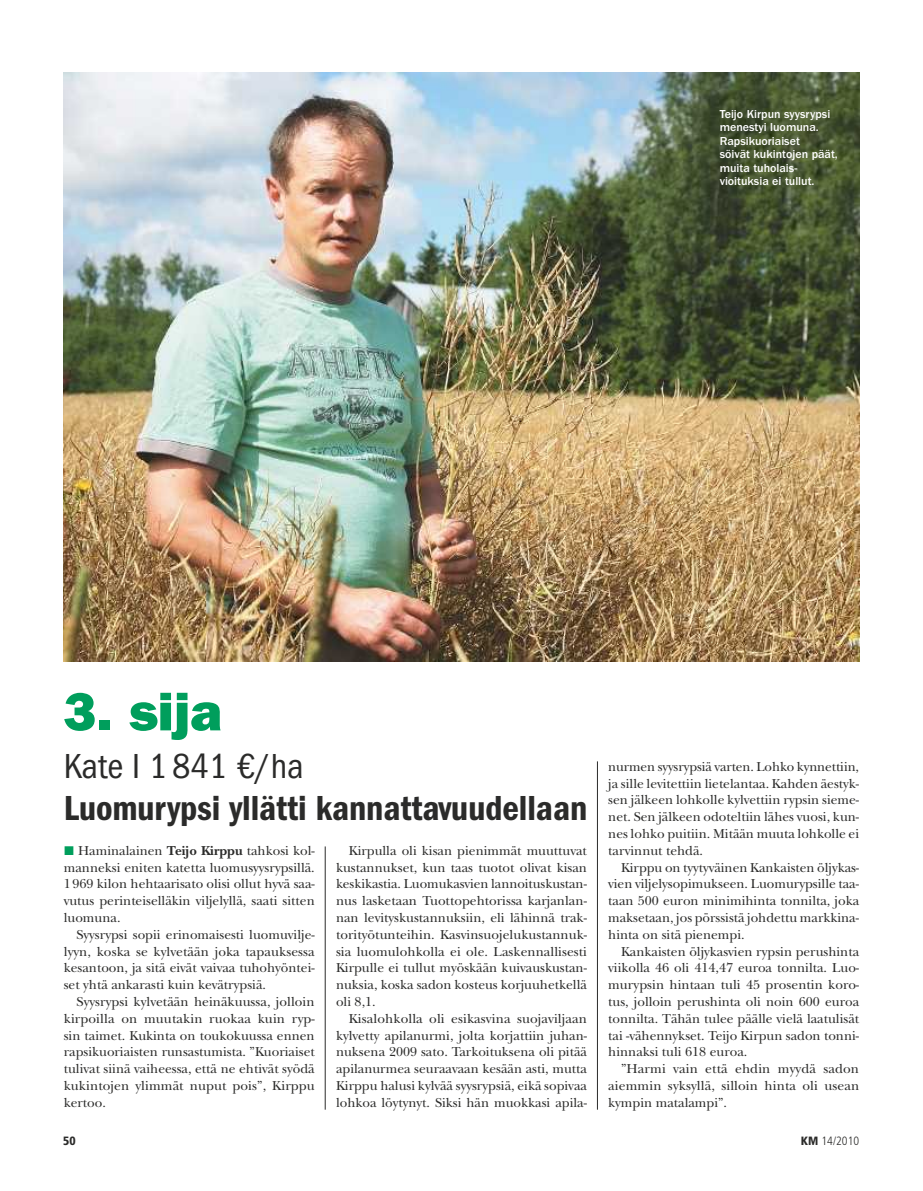
<style>
.page{position:relative;width:923px;height:1191px;background:#fff}
.page>*{position:absolute;margin:0;border:0;box-sizing:border-box;transform-origin:0 0}
.t1{font:54px "ITC Franklin Gothic Std Hvy";color:#009e5c}
.t2{font:36px "ITC Franklin Gothic Std Dm Cd";letter-spacing:-.005em;color:#2b2b2a}
.t3{font:condensed 36px "ITC Franklin Gothic Std";color:#2b2b2a}
.t4{font:13.5px/16.8px "New Baskerville Std";color:#2b2b2a;text-align:justify}
.t5{font:500 12px/13.5px "ITC Franklin Gothic Std";color:#fefefe}
.t6{font:300 condensed 12px "Frutiger LT Std";color:#2b2b2a}
.t7{font:900 condensed 12px "Frutiger LT Std";color:#2b2b2a}
.s1{font-weight:700}
.s2{font-weight:900}
</style>
<div class="page">
<img style="left:64px;top:72px;width:795px;height:589px">
<hr style="left:325px;top:846px;width:1px;height:263px;background:#2b2b2a">
<hr style="left:597px;top:761px;width:1px;height:348px;background:#2b2b2a">
<p class="t5" style="left:719px;top:107px;width:120px">Teijo Kirpun syysrypsi menestyi luomuna.<br>Rapsikuoriaiset<br>söivät kukintojen päät, muita tuholais&shy;vioituksia ei tullut.</p>
<h1 class="t1" style="left:64px;top:680px;width:159px">3. sija</h1>
<h2 class="t3" style="left:64px;top:746px;width:242px">Kate I 1841 €/ha</h2>
<h2 class="t2" style="left:64px;top:788px;width:525px">Luomurypsi yllätti kannattavuudellaan</h2>
<p class="t4" style="left:64px;top:842px;width:252px;text-indent:14px">Haminalainen <span class="s1">Teijo Kirppu</span> tahkosi kol&shy;manneksi eniten katetta luomusyysrypsillä.<br>1969 kilon hehtaarisato olisi ollut hyvä saa&shy;vutus perinteiselläkin viljelyllä, saati sitten luomuna.</p>
<p class="t4" style="left:64px;top:926px;width:252px;text-indent:13px">Syysrypsi sopii erinomaisesti luomuvilje&shy;lyyn, koska se kylvetään joka tapauksessa kesantoon, ja sitä eivät vaivaa tuhohyöntei&shy;set yhtä ankarasti kuin kevätrypsiä.</p>
<p class="t4" style="left:64px;top:993px;width:252px;text-indent:13px">Syysrypsi kylvetään heinäkuussa, jolloin kirpoilla on muutakin ruokaa kuin ryp&shy;sin taimet. Kukinta on toukokuussa ennen rapsikuoriaisten runsastumista. ”Kuoriaiset tulivat siinä vaiheessa, että ne ehtivät syödä kukintojen ylimmät nuput pois”, Kirppu kertoo.</p>
<p class="t4" style="left:336px;top:842px;width:253px;text-indent:13px">Kirpulla oli kisan pienimmät muuttuvat kustannukset, kun taas tuotot olivat kisan keskikastia. Luomukasvien lannoituskustan&shy;nus lasketaan Tuottopehtorissa karjanlan&shy;nan levityskustannuksiin, eli lähinnä trak&shy;torityötunteihin. Kasvinsuojelukustannuk&shy;sia luomulohkolla ei ole. Laskennallisesti Kirpulle ei tullut myöskään kuivauskustan&shy;nuksia, koska sadon kosteus korjuuhetkellä oli 8,1.</p>
<p class="t4" style="left:336px;top:1010px;width:252px;text-indent:13px">Kisalohkolla oli esikasvina suojaviljaan kylvetty apilanurmi, jolta korjattiin juhan&shy;nuksena 2009 sato. Tarkoituksena oli pitää apilanurmea seuraavaan kesään asti, mutta Kirppu halusi kylvää syysrypsiä, eikä sopivaa lohkoa löytynyt. Siksi hän muokkasi apila-</p>
<p class="t4" style="left:608px;top:758px;width:252px">nurmen syysrypsiä varten. Lohko kynnettiin, ja sille levitettiin lietelantaa. Kahden äestyk&shy;sen jälkeen lohkolle kylvettiin rypsin sieme&shy;net. Sen jälkeen odoteltiin lähes vuosi, kun&shy;nes lohko puitiin. Mitään muuta lohkolle ei tarvinnut tehdä.</p>
<p class="t4" style="left:608px;top:859px;width:252px;text-indent:13px">Kirppu on tyytyväinen Kankaisten öljykas&shy;vien viljelysopimukseen. Luomurypsille taa&shy;taan 500 euron minimihinta tonnilta, joka maksetaan, jos pörssistä johdettu markkina&shy;hinta on sitä pienempi.</p>
<p class="t4" style="left:608px;top:943px;width:252px;text-indent:13px">Kankaisten öljykasvien rypsin perushinta viikolla 46 oli 414,47 euroa tonnilta. Luo&shy;murypsin hintaan tuli 45 prosentin koro&shy;tus, jolloin perushinta oli noin 600 euroa tonnilta. Tähän tulee päälle vielä laatulisät tai -vähennykset. Teijo Kirpun sadon tonni&shy;hinnaksi tuli 618 euroa.</p>
<p class="t4" style="left:608px;top:1060px;width:252px;text-indent:13px">”Harmi vain että ehdin myydä sadon aiemmin syksyllä, silloin hinta oli usean kympin matalampi”.</p>
<p class="t7" style="left:63px;top:1133px;width:14px">50</p>
<p class="t6" style="left:801px;top:1133px;width:60px"><span class="s2">KM</span> 14/2010</p>
</div>
